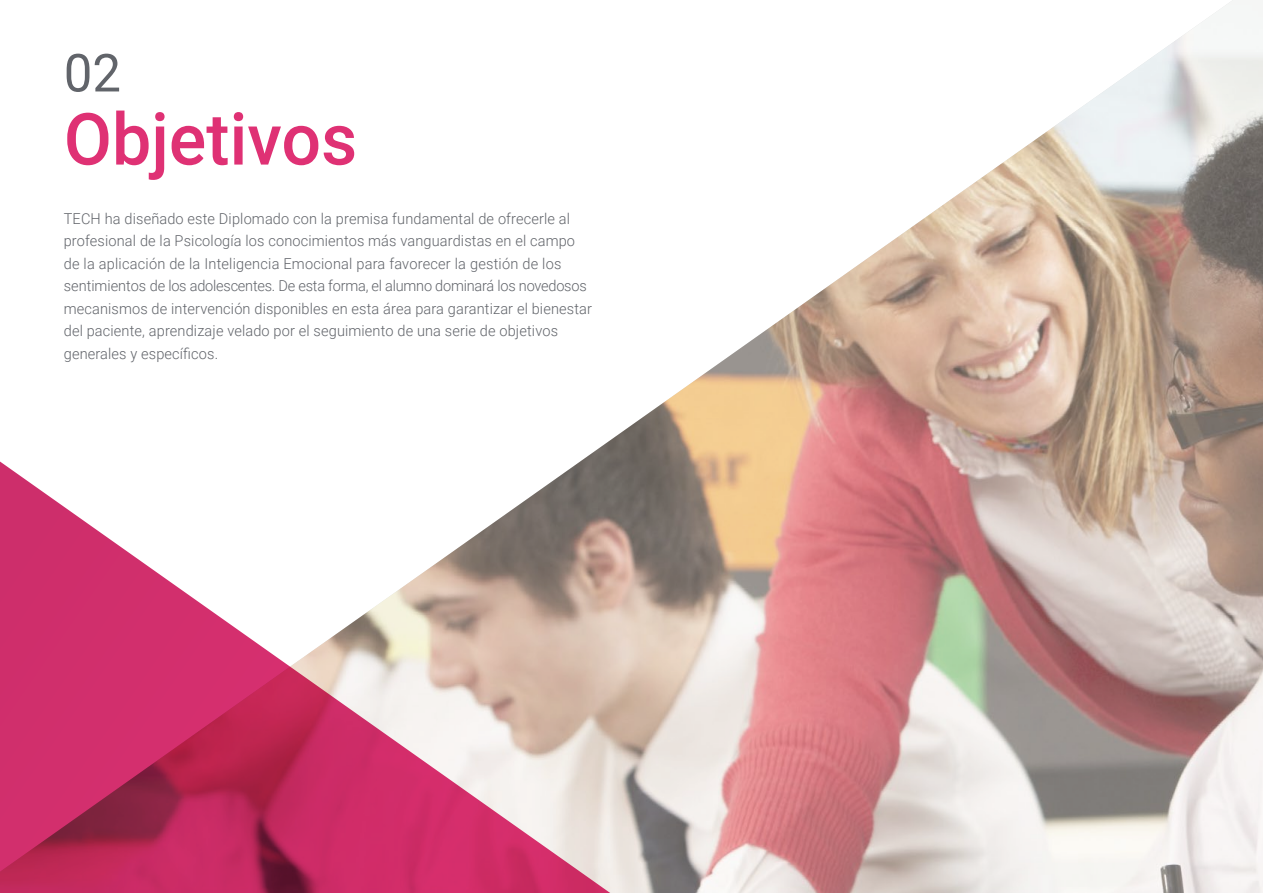
<style>
.page{position:relative;width:1263px;height:893px;background:#fff}
.page>*{position:absolute;margin:0;border:0;box-sizing:border-box;transform-origin:0 0}
.t1{font:500 72px "Roboto";color:#df3174}
.t2{font:52.5px "Roboto";color:#61646a}
.t3{font:300 15px/22.5px "Roboto";letter-spacing:.01em;color:#61646a}
</style>
<div class="page">
<img style="left:602px;top:0;width:661px;height:893px">
<svg style="left:0;top:446px;width:640px;height:447px"></svg>
<h2 class="t2" style="left:64px;top:36px;width:59px">02</h2>
<h1 class="t1" style="left:64px;top:89px;width:295px">Objetivos</h1>
<p class="t3" style="left:64px;top:207px;width:530px">TECH ha diseñado este Diplomado con la premisa fundamental de ofrecerle al profesional de la Psicología los conocimientos más vanguardistas en el campo de la aplicación de la Inteligencia Emocional para favorecer la gestión de los sentimientos de los adolescentes. De esta forma, el alumno dominará los novedosos mecanismos de intervención disponibles en esta área para garantizar el bienestar del paciente, aprendizaje velado por el seguimiento de una serie de objetivos generales y específicos.</p>
</div>
